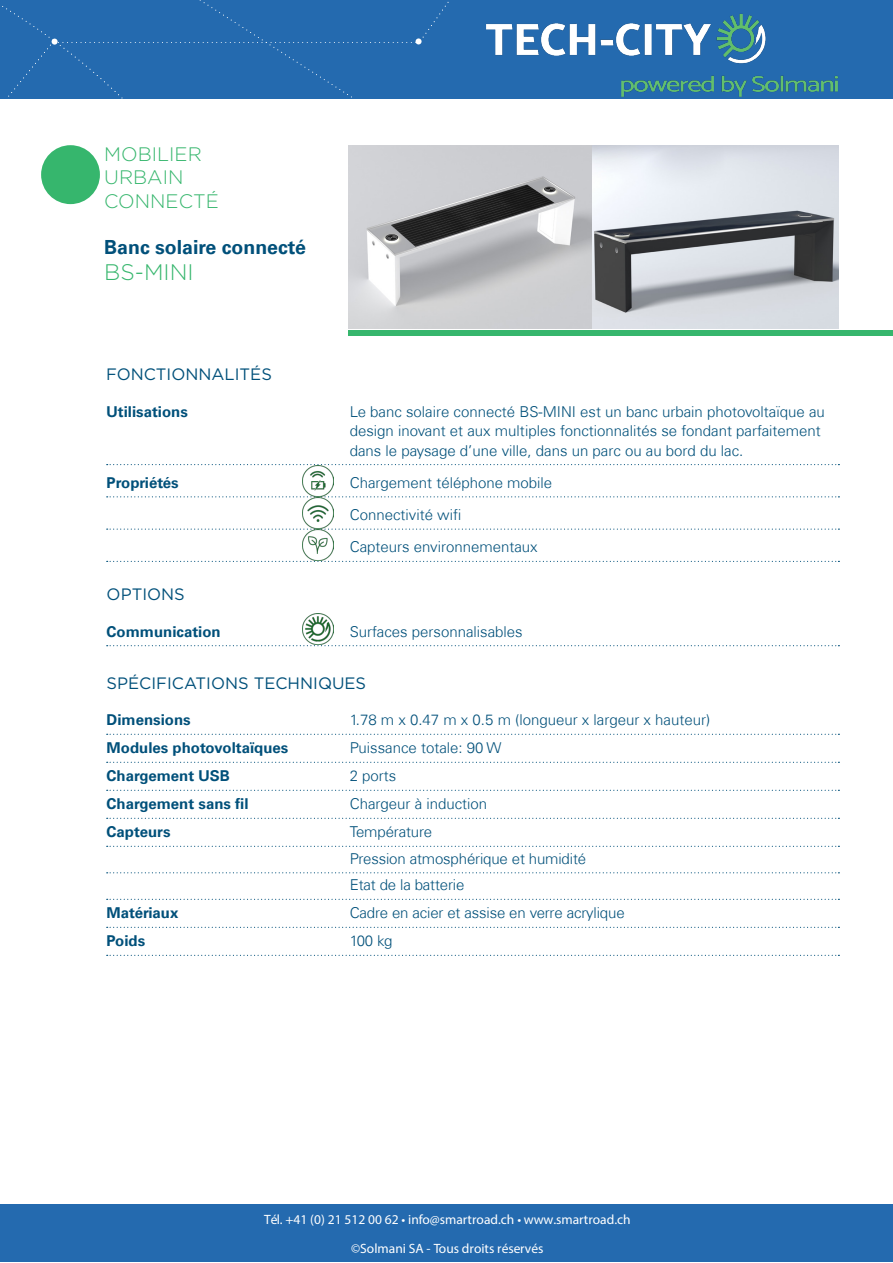
<style>
.page{position:relative;width:893px;height:1263px;background:#fff}
.page>*{position:absolute;margin:0;border:0;box-sizing:border-box;transform-origin:0 0}
.t1{font:300 22.5px "Gotham";color:#36b66d}
.t2{font:300 19.5px/23.4px "Gotham";color:#36b66d}
.t3{font:700 19.5px "Univers Com 65";color:#01507a}
.t4{font:16.5px "Gotham";color:#01507a}
.t5{font:300 15px/19.5px "Univers Com 45";color:#01507a}
.t6{font:700 15px "Univers Com 65";color:#01507a}
.t7{font:13.5px/28.5px "Myriad Pro";color:#fff;text-align:center}
</style>
<div class="page">
<svg style="left:107px;top:464px;width:732px;height:1px"></svg>
<svg style="left:107px;top:496px;width:732px;height:1px"></svg>
<svg style="left:107px;top:529px;width:732px;height:1px"></svg>
<svg style="left:107px;top:561px;width:732px;height:1px"></svg>
<svg style="left:107px;top:645px;width:732px;height:1px"></svg>
<svg style="left:107px;top:734px;width:732px;height:1px"></svg>
<svg style="left:107px;top:762px;width:732px;height:1px"></svg>
<svg style="left:107px;top:790px;width:732px;height:1px"></svg>
<svg style="left:107px;top:818px;width:732px;height:1px"></svg>
<svg style="left:107px;top:846px;width:732px;height:1px"></svg>
<svg style="left:107px;top:872px;width:732px;height:1px"></svg>
<svg style="left:107px;top:899px;width:732px;height:1px"></svg>
<svg style="left:107px;top:927px;width:732px;height:1px"></svg>
<svg style="left:107px;top:955px;width:732px;height:1px"></svg>
<div style="left:1px;top:1204px;width:892px;height:58px;background:#246aaf"></div>
<div style="left:1px;top:0;width:362px;height:99px;background:#246aaf"></div>
<img style="left:363px;top:0;width:530px;height:99px">
<div style="left:41px;top:145px;width:59px;height:59px;background:#36b66d;border-radius:50%"></div>
<div style="left:349px;top:330px;width:544px;height:6px;background:#36b66d"></div>
<img style="left:303px;top:530px;width:31px;height:31px">
<img style="left:303px;top:465px;width:31px;height:63px">
<img style="left:303px;top:614px;width:31px;height:31px">
<img style="left:349px;top:145px;width:490px;height:184px">
<p class="t2" style="left:104px;top:142px;width:116px">MOBILIER<br>URBAIN<br>CONNECTÉ</p>
<p class="t3" style="left:104px;top:236px;width:203px">Banc solaire connecté</p>
<p class="t1" style="left:104px;top:258px;width:91px">BS-MINI</p>
<p class="t4" style="left:106px;top:364px;width:167px">FONCTIONNALITÉS</p>
<p class="t6" style="left:107px;top:402px;width:83px">Utilisations</p>
<p class="t5" style="left:350px;top:401px;width:477px">Le banc solaire connecté BS-MINI est un banc urbain photovoltaïque au design inovant et aux multiples fonctionnalités se fondant parfaitement dans le paysage d’une ville, dans un parc ou au bord du lac.</p>
<p class="t6" style="left:107px;top:474px;width:74px">Propriétés</p>
<p class="t5" style="left:350px;top:473px;width:204px">Chargement téléphone mobile</p>
<p class="t5" style="left:350px;top:505px;width:113px">Connectivité wifi</p>
<p class="t5" style="left:350px;top:537px;width:190px">Capteurs environnementaux</p>
<p class="t4" style="left:107px;top:584px;width:80px">OPTIONS</p>
<p class="t6" style="left:107px;top:622px;width:116px">Communication</p>
<p class="t5" style="left:350px;top:621px;width:175px">Surfaces personnalisables</p>
<p class="t4" style="left:107px;top:672px;width:261px">SPÉCIFICATIONS TECHNIQUES</p>
<p class="t6" style="left:107px;top:711px;width:86px">Dimensions</p>
<p class="t5" style="left:350px;top:710px;width:362px">1.78 m x 0.47 m x 0.5 m (longueur x largeur x hauteur)</p>
<p class="t6" style="left:107px;top:739px;width:183px">Modules photovoltaïques</p>
<p class="t5" style="left:350px;top:738px;width:153px">Puissance totale: 90 W</p>
<p class="t6" style="left:107px;top:767px;width:125px">Chargement USB</p>
<p class="t5" style="left:350px;top:766px;width:48px">2 ports</p>
<p class="t6" style="left:107px;top:795px;width:143px">Chargement sans fil</p>
<p class="t5" style="left:350px;top:794px;width:139px">Chargeur à induction</p>
<p class="t6" style="left:107px;top:823px;width:65px">Capteurs</p>
<p class="t5" style="left:350px;top:822px;width:84px">Température</p>
<p class="t5" style="left:350px;top:849px;width:238px">Pression atmosphérique et humidité</p>
<p class="t5" style="left:350px;top:875px;width:116px">Etat de la batterie</p>
<p class="t6" style="left:107px;top:904px;width:73px">Matériaux</p>
<p class="t5" style="left:350px;top:903px;width:277px">Cadre en acier et assise en verre acrylique</p>
<p class="t6" style="left:107px;top:932px;width:40px">Poids</p>
<p class="t5" style="left:350px;top:931px;width:44px">100 kg</p>
<p class="t7" style="left:264px;top:1205px;width:368px">Tél. +41 (0) 21 512 00 62 • info@smartroad.ch • www.smartroad.ch ©Solmani SA - Tous droits réservés</p>
</div>
